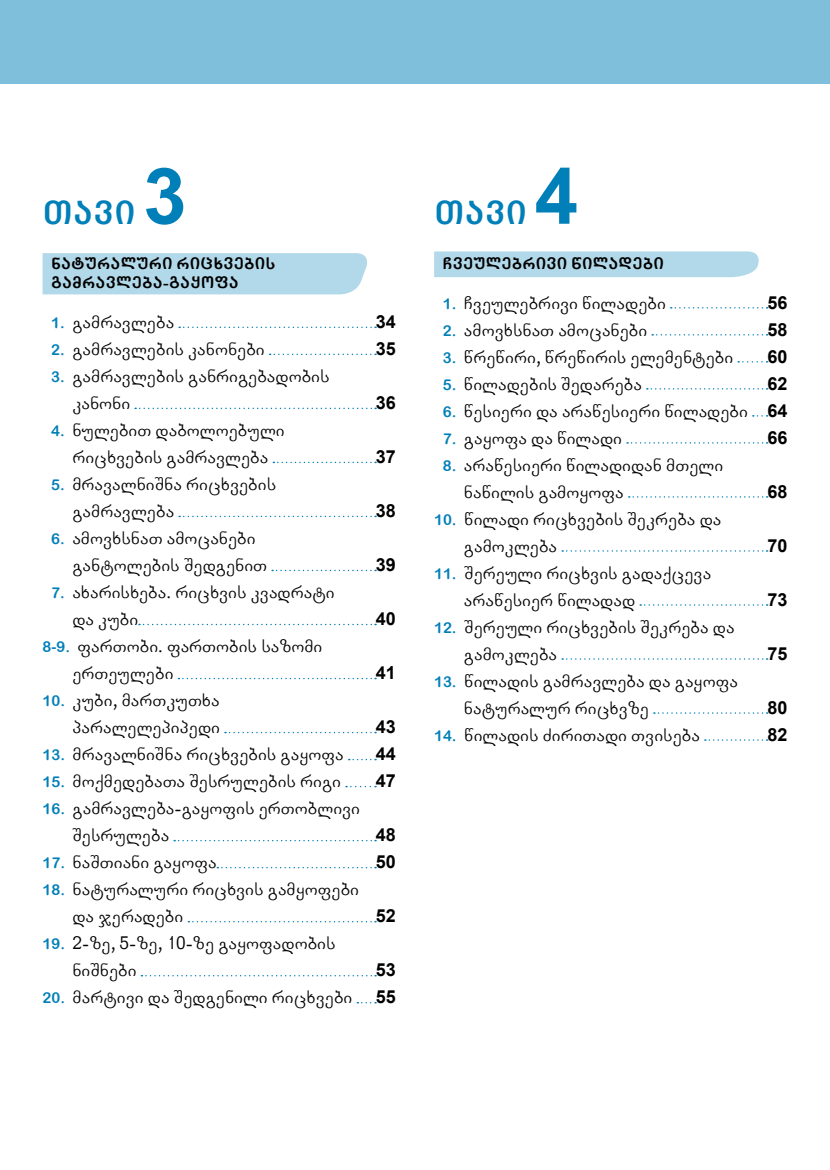
<style>
.page{position:relative;width:830px;height:1170px;background:#fff}
.page>*{position:absolute;margin:0;border:0;box-sizing:border-box;transform-origin:0 0}
.t1{font:700 78px "Arial";color:#007fb8}
.t2{font:700 33px "Kolhety New";color:#007fb8}
.t3{font:18px/27px "Kolhety Normal New";color:#000}
.t4{font:700 18px "Arial";color:#000}
.t5{font:700 16.5px/19.5px "Kolhety New";color:#000}
.s1{font-family:"Arial Rounded MT Bold";font-size:15px;color:#007fb8}
.s2{font-family:"Arial";font-weight:700}
</style>
<div class="page">
<div style="left:434px;top:251px;width:325px;height:26px;background:#b2d9ea"></div>
<div style="left:43px;top:253px;width:324px;height:41px;background:#b2d9ea"></div>
<svg style="left:670px;top:307px;width:97px;height:1px"></svg>
<svg style="left:652px;top:334px;width:115px;height:1px"></svg>
<svg style="left:737px;top:361px;width:30px;height:1px"></svg>
<svg style="left:646px;top:388px;width:121px;height:1px"></svg>
<svg style="left:626px;top:442px;width:141px;height:1px"></svg>
<svg style="left:628px;top:496px;width:139px;height:1px"></svg>
<svg style="left:562px;top:550px;width:205px;height:1px"></svg>
<svg style="left:640px;top:604px;width:127px;height:1px"></svg>
<svg style="left:562px;top:658px;width:205px;height:1px"></svg>
<svg style="left:653px;top:712px;width:114px;height:1px"></svg>
<svg style="left:704px;top:739px;width:63px;height:1px"></svg>
<div style="left:0;top:0;width:829px;height:83px;background:#80bfdb"></div>
<svg style="left:179px;top:326px;width:197px;height:2px"></svg>
<svg style="left:269px;top:353px;width:107px;height:2px"></svg>
<svg style="left:135px;top:407px;width:241px;height:2px"></svg>
<svg style="left:273px;top:461px;width:103px;height:2px"></svg>
<svg style="left:179px;top:515px;width:197px;height:2px"></svg>
<svg style="left:272px;top:569px;width:104px;height:2px"></svg>
<svg style="left:139px;top:623px;width:237px;height:2px"></svg>
<svg style="left:178px;top:677px;width:198px;height:2px"></svg>
<svg style="left:225px;top:731px;width:151px;height:2px"></svg>
<svg style="left:348px;top:758px;width:28px;height:2px"></svg>
<svg style="left:346px;top:785px;width:30px;height:2px"></svg>
<svg style="left:174px;top:839px;width:202px;height:2px"></svg>
<svg style="left:217px;top:866px;width:159px;height:2px"></svg>
<svg style="left:188px;top:920px;width:188px;height:2px"></svg>
<svg style="left:141px;top:975px;width:235px;height:1px"></svg>
<h1 class="t1" style="left:143px;top:151px;width:45px">3</h1>
<p class="t5" style="left:51px;top:253px;width:226px">NATURALURI RICXVEBIS<br>GAMRAVLEBA-GAYOFA</p>
<p class="t3" style="left:51px;top:311px;width:124px"><span class="s1">1.</span> GAMRAVLEBA</p>
<p class="t4" style="left:375px;top:311px;width:22px">34</p>
<p class="t3" style="left:51px;top:338px;width:215px"><span class="s1">2.</span> GAMRAVLEBIS KANONEBI</p>
<p class="t4" style="left:375px;top:338px;width:22px">35</p>
<p class="t3" style="left:72px;top:365px;width:258px;text-indent:-21px"><span class="s1">3.</span> GAMRAVLEBIS GANRIGEBADOBIS<br>KANONI</p>
<h2 class="t2" style="left:43px;top:193px;width:94px">TAVI</h2>
<p class="t4" style="left:375px;top:392px;width:22px">36</p>
<p class="t3" style="left:51px;top:419px;width:235px;text-align:center"><span class="s1">4.</span> NULEBIT DABOLOEBULI<br>RICXVEBIS GAMRAVLEBA</p>
<p class="t3" style="left:72px;top:473px;width:205px;text-indent:-21px"><span class="s1">5.</span> MRAVALNISNA RICXVEBIS<br>GAMRAVLEBA</p>
<p class="t3" style="left:72px;top:527px;width:196px;text-indent:-21px"><span class="s1">6.</span> AMOVXSNAT AMOCANEBI<br>GANTOLEBIS SEDGENIT</p>
<p class="t3" style="left:72px;top:581px;width:264px;text-indent:-21px"><span class="s1">7.</span> AXARISXEBA. RICXVIS KVADRATI<br>DA KUBI</p>
<p class="t3" style="left:72px;top:635px;width:251px;text-indent:-30px"><span class="s1">8-9.</span> FARTOBI. FARTOBIS SAZOMI<br>ERTEULEBI</p>
<p class="t3" style="left:43px;top:689px;width:179px;text-align:right"><span class="s1">10.</span> KUBI, MARTKUTXA<br>PARALELEPIPEDI</p>
<p class="t4" style="left:375px;top:446px;width:22px">37</p>
<p class="t4" style="left:375px;top:500px;width:22px">38</p>
<p class="t4" style="left:375px;top:554px;width:22px">39</p>
<p class="t4" style="left:375px;top:608px;width:22px">40</p>
<p class="t4" style="left:375px;top:662px;width:22px">41</p>
<p class="t4" style="left:375px;top:716px;width:22px">43</p>
<p class="t3" style="left:43px;top:743px;width:302px"><span class="s1">13.</span> MRAVALNISNA RICXVEBIS GAYOFA</p>
<p class="t4" style="left:375px;top:743px;width:22px">44</p>
<p class="t3" style="left:43px;top:770px;width:300px"><span class="s1">15.</span> MOQMEDEBATA SESRULEBIS RIGI</p>
<p class="t4" style="left:375px;top:770px;width:22px">47</p>
<p class="t3" style="left:72px;top:797px;width:289px;text-indent:-30px"><span class="s1">16.</span> GAMRAVLEBA-GAYOFIS ERTOBLIVI<br>SESRULEBA</p>
<p class="t4" style="left:375px;top:824px;width:22px">48</p>
<p class="t3" style="left:43px;top:851px;width:175px"><span class="s1">17.</span> NASTIANI GAYOFA</p>
<p class="t4" style="left:375px;top:851px;width:22px">50</p>
<p class="t3" style="left:72px;top:878px;width:288px;text-indent:-30px"><span class="s1">18.</span> NATURALURI RICXVIS GAMYOFEBI<br>DA JERADEBI</p>
<p class="t4" style="left:375px;top:905px;width:22px">52</p>
<p class="t3" style="left:72px;top:932px;width:264px;text-indent:-30px"><span class="s1">19.</span> 2-ZE, 5-ZE, 10-ZE GAYOFADOBIS<br>NISNEBI</p>
<p class="t4" style="left:375px;top:959px;width:22px">53</p>
<p class="t3" style="left:43px;top:986px;width:311px"><span class="s1">20.</span> MARTIVI DA SEDGENILI RICXVEBI</p>
<p class="t4" style="left:375px;top:986px;width:22px">55</p>
<h1 class="t1" style="left:534px;top:151px;width:45px">4</h1>
<p class="t5" style="left:442px;top:253px;width:223px">CVEULEBRIVI WILADEBI</p>
<p class="t3" style="left:442px;top:291px;width:224px"><span class="s1">1.</span> CVEULEBRIVI WILADEBI</p>
<p class="t4" style="left:767px;top:292px;width:22px">56</p>
<p class="t3" style="left:442px;top:318px;width:206px"><span class="s1">2.</span> AMOVXSNAT AMOCANEBI</p>
<p class="t4" style="left:767px;top:319px;width:22px">58</p>
<p class="t3" style="left:442px;top:345px;width:292px"><span class="s1">3.</span> WREWIRI, WREWIRIS ELEMENTEBI</p>
<p class="t4" style="left:767px;top:346px;width:22px">60</p>
<p class="t3" style="left:442px;top:372px;width:200px"><span class="s1">5.</span> WILADEBIS SEDAREBA</p>
<p class="t4" style="left:767px;top:373px;width:22px">62</p>
<p class="t3" style="left:442px;top:399px;width:346px"><span class="s1">6.</span> WESIERI DA ARAWESIERI WILADEBI <span class="s2">64</span></p>
<p class="t3" style="left:442px;top:426px;width:181px"><span class="s1">7.</span> GAYOFA DA WILADI</p>
<p class="t4" style="left:767px;top:427px;width:22px">66</p>
<p class="t3" style="left:463px;top:453px;width:261px;text-indent:-21px"><span class="s1">8.</span> ARAWESIERI WILADIDAN MTELI<br>NAWILIS GAMOYOFA</p>
<h2 class="t2" style="left:434px;top:193px;width:94px">TAVI</h2>
<p class="t4" style="left:767px;top:481px;width:22px">68</p>
<p class="t3" style="left:463px;top:507px;width:259px;text-indent:-30px"><span class="s1">10.</span> WILADI RICXVEBIS SEKREBA DA<br>GAMOKLEBA</p>
<p class="t3" style="left:463px;top:561px;width:249px;text-indent:-30px"><span class="s1">11.</span> SEREULI RICXVIS GADAQCEVA<br>ARAWESIER WILADAD</p>
<p class="t3" style="left:463px;top:615px;width:272px;text-indent:-30px"><span class="s1">12.</span> SEREULI RICXVEBIS SEKREBA DA<br>GAMOKLEBA</p>
<p class="t3" style="left:463px;top:669px;width:275px;text-indent:-30px"><span class="s1">13.</span> WILADIS GAMRAVLEBA DA GAYOFA<br>NATURALUR RICXVZE</p>
<p class="t4" style="left:767px;top:535px;width:22px">70</p>
<p class="t4" style="left:767px;top:589px;width:22px">73</p>
<p class="t4" style="left:767px;top:643px;width:22px">75</p>
<p class="t4" style="left:767px;top:697px;width:22px">80</p>
<p class="t3" style="left:434px;top:723px;width:267px"><span class="s1">14.</span> WILADIS ZIRITADI TVISEBA</p>
<p class="t4" style="left:767px;top:724px;width:22px">82</p>
</div>
